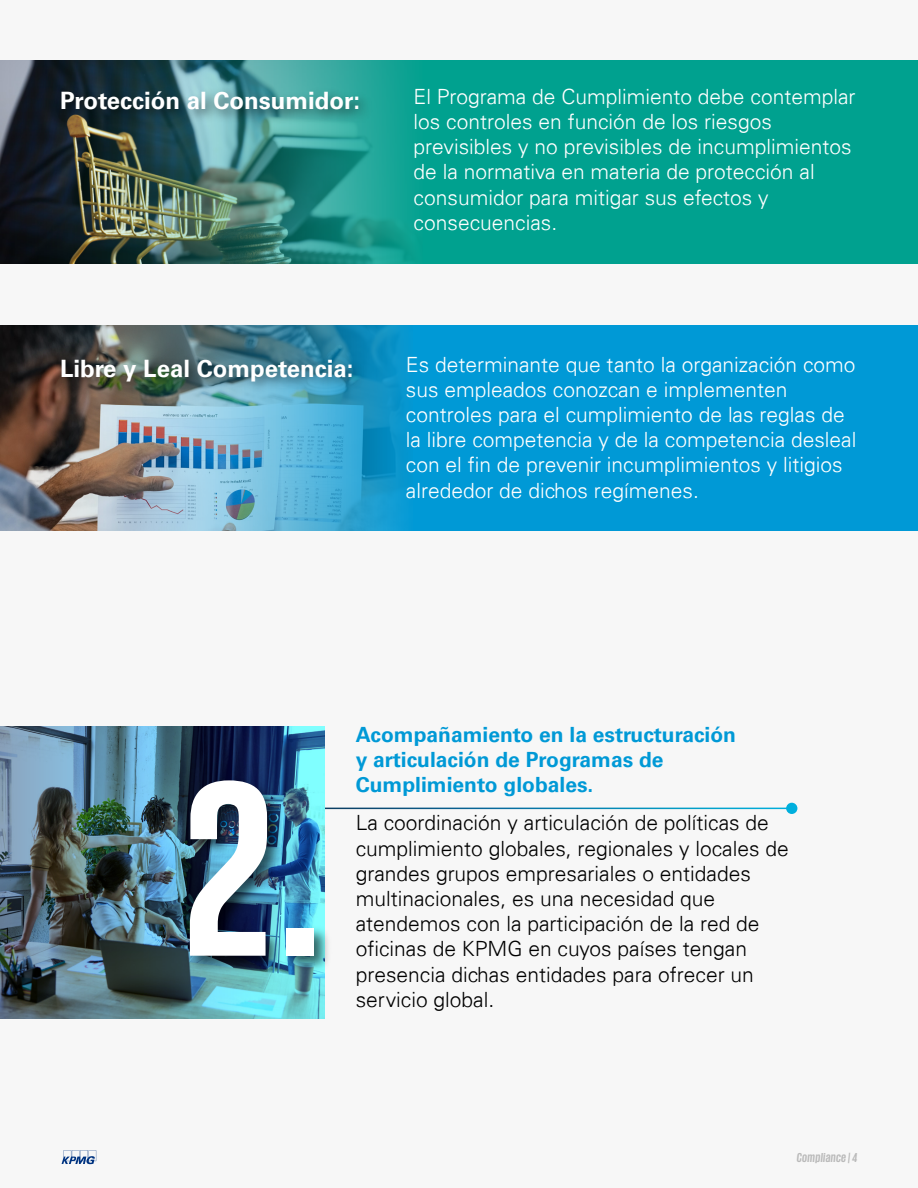
<style>
.page{position:relative;width:918px;height:1188px;background:#f7f7f7}
.page>*{position:absolute;margin:0;border:0;box-sizing:border-box;transform-origin:0 0}
.t1{font:700 255.6px "KPMG";color:#fff}
.t2{font:700 24px "Univers 65";color:#fff}
.t3{font:300 21px/25.2px "Univers 45";color:#fff}
.t4{font:300 21px/25.2px "Univers 45";color:#000}
.t5{font:700 21px/25.2px "Univers 65";color:#0099d6}
.t6{font:italic 700 13.2px "KPMG";letter-spacing:.025em;color:#bababa}
</style>
<div class="page">
<hr style="left:259px;top:808px;width:533px;height:1px;background:#fff">
<svg style="left:786px;top:803px;width:11px;height:11px"></svg>
<img style="left:0;top:726px;width:325px;height:292px">
<img style="left:177px;top:735px;width:167px;height:269px">
<svg style="left:62px;top:1150px;width:34px;height:14px"></svg>
<div style="left:423px;top:60px;width:494px;height:204px;background:#00a18f"></div>
<img style="left:0;top:60px;width:423px;height:204px">
<div style="left:414px;top:325px;width:503px;height:205px;background:#0099d6"></div>
<img style="left:0;top:325px;width:414px;height:205px">
<img style="left:51px;top:80px;width:335px;height:54px">
<img style="left:51px;top:346px;width:327px;height:56px">
<p class="t2" style="left:60px;top:87px;width:302px">Protección al Consumidor:</p>
<p class="t3" style="left:414px;top:84px;width:443px">El Programa de Cumplimiento debe contemplar los controles en función de los riesgos previsibles y no previsibles de incumplimientos de la normativa en materia de protección al consumidor para mitigar sus efectos y consecuencias.</p>
<p class="t2" style="left:60px;top:355px;width:295px">Libre y Leal Competencia:</p>
<p class="t3" style="left:406px;top:352px;width:452px">Es determinante que tanto la organización como sus empleados conozcan e implementen controles para el cumplimiento de las reglas de la libre competencia y de la competencia desleal con el fin de prevenir incumplimientos y litigios alrededor de dichos regímenes.</p>
<h1 class="t1" style="left:184px;top:741px;width:140px">2.</h1>
<p class="t5" style="left:356px;top:722px;width:382px">Acompañamiento en la estructuración y articulación de Programas de<br>Cumplimiento globales.</p>
<p class="t4" style="left:356px;top:810px;width:434px">La coordinación y articulación de políticas de cumplimiento globales, regionales y locales de grandes grupos empresariales o entidades multinacionales, es una necesidad que atendemos con la participación de la red de oficinas de KPMG en cuyos países tengan presencia dichas entidades para ofrecer un servicio global.</p>
<p class="t6" style="left:797px;top:1151px;width:62px">Compliance | 4</p>
</div>
